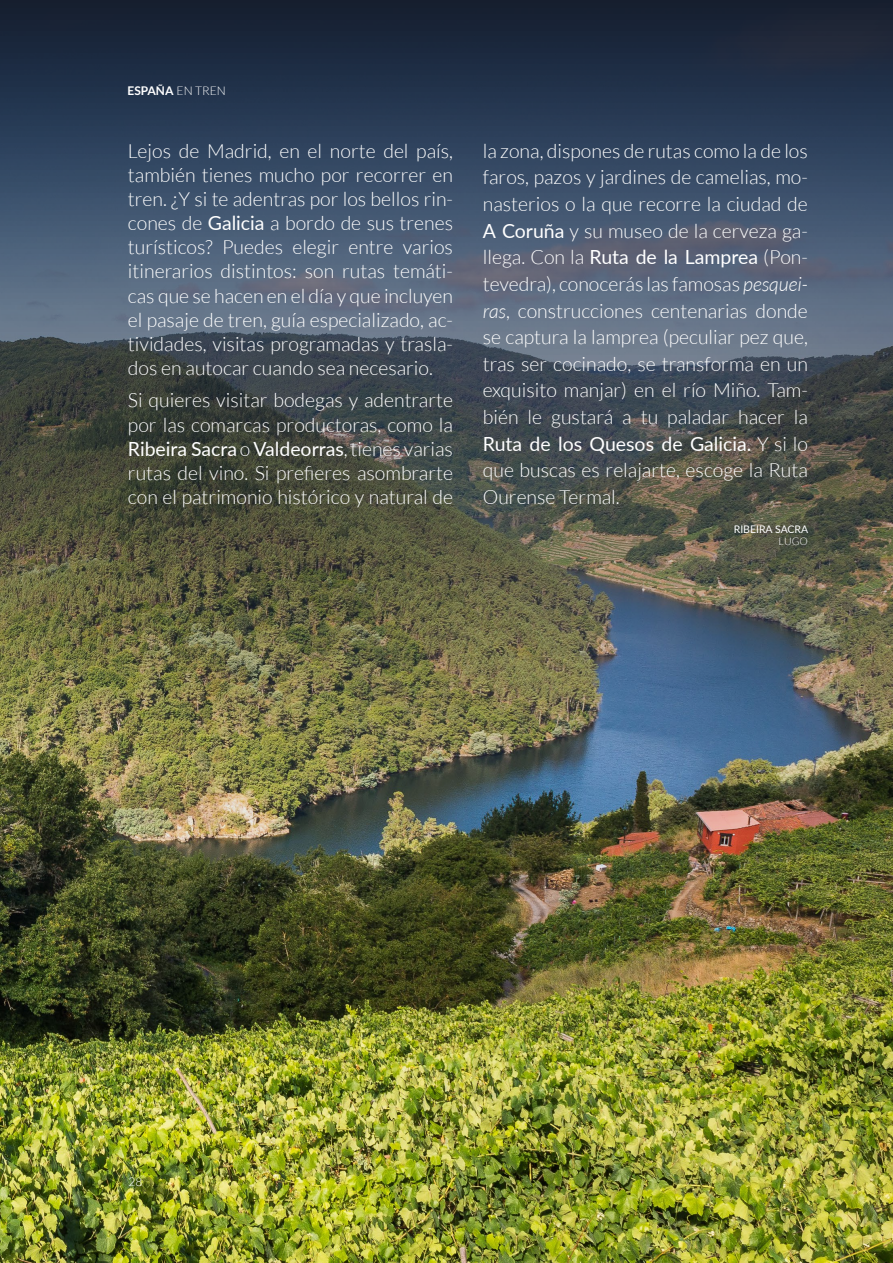
<style>
.page{position:relative;width:893px;height:1263px;background:#fff}
.page>*{position:absolute;margin:0;border:0;box-sizing:border-box;transform-origin:0 0}
.Body{font:300 19.5px/24.2px "Lato";color:#fff;text-align:justify}
.t1{font:700 12px "Lato";color:#fff}
.t2{font:300 12px "Lato";color:#fff}
.PIE_ABAJO{font:10.5px "Lato";color:#fff}
.SUBPIE_ARRIBA{font:300 10.5px "Lato";color:#fff}
.s1{font-weight:300}
.s2{font-weight:400}
.s3{font-style:italic}
</style>
<div class="page">
<img style="left:0;top:0;width:893px;height:1263px">
<p class="t1" style="left:128px;top:83px;width:100px">ESPAÑA <span class="s1">EN TREN</span></p>
<p class="Body" style="left:128px;top:139px;width:327px">Lejos de Madrid, en el norte del país, también tienes mucho por recorrer en tren. ¿Y si te adentras por los bellos rin&shy;cones de <span class="s2">Galicia</span> a bordo de sus trenes turísticos? Puedes elegir entre varios itinerarios distintos: son rutas temáti&shy;cas que se hacen en el día y que incluyen el pasaje de tren, guía especializado, ac&shy;tividades, visitas programadas y trasla&shy;dos en autocar cuando sea necesario.</p>
<p class="Body" style="left:128px;top:388px;width:327px">Si quieres visitar bodegas y adentrarte por las comarcas productoras, como la <span class="s2">Ribeira Sacra</span> o <span class="s2">Valdeorras</span>, tienes varias rutas del vino. Si prefieres asombrarte con el patrimonio histórico y natural de</p>
<p class="Body" style="left:483px;top:138px;width:327px;line-height:26.5px">la zona, dispones de rutas como la de los faros, pazos y jardines de camelias, mo&shy;nasterios o la que recorre la ciudad de <span class="s2">A Coruña</span> y su museo de la cerveza ga&shy;llega. Con la <span class="s2">Ruta de la Lamprea</span> (Pon&shy;tevedra), conocerás las famosas <span class="s3">pesquei&shy;ras</span>, construcciones centenarias donde se captura la lamprea (peculiar pez que, tras ser cocinado, se transforma en un exquisito manjar) en el río Miño. Tam&shy;bién le gustará a tu paladar hacer la <span class="s2">Ruta de los Quesos de Galicia.</span> Y si lo que buscas es relajarte, escoge la Ruta Ourense Termal.</p>
<p class="PIE_ABAJO" style="left:734px;top:521px;width:76px">RIBEIRA SACRA</p>
<p class="SUBPIE_ARRIBA" style="left:779px;top:536px;width:31px">LUGO</p>
<p class="t2" style="left:128px;top:1175px;width:15px">28</p>
</div>
